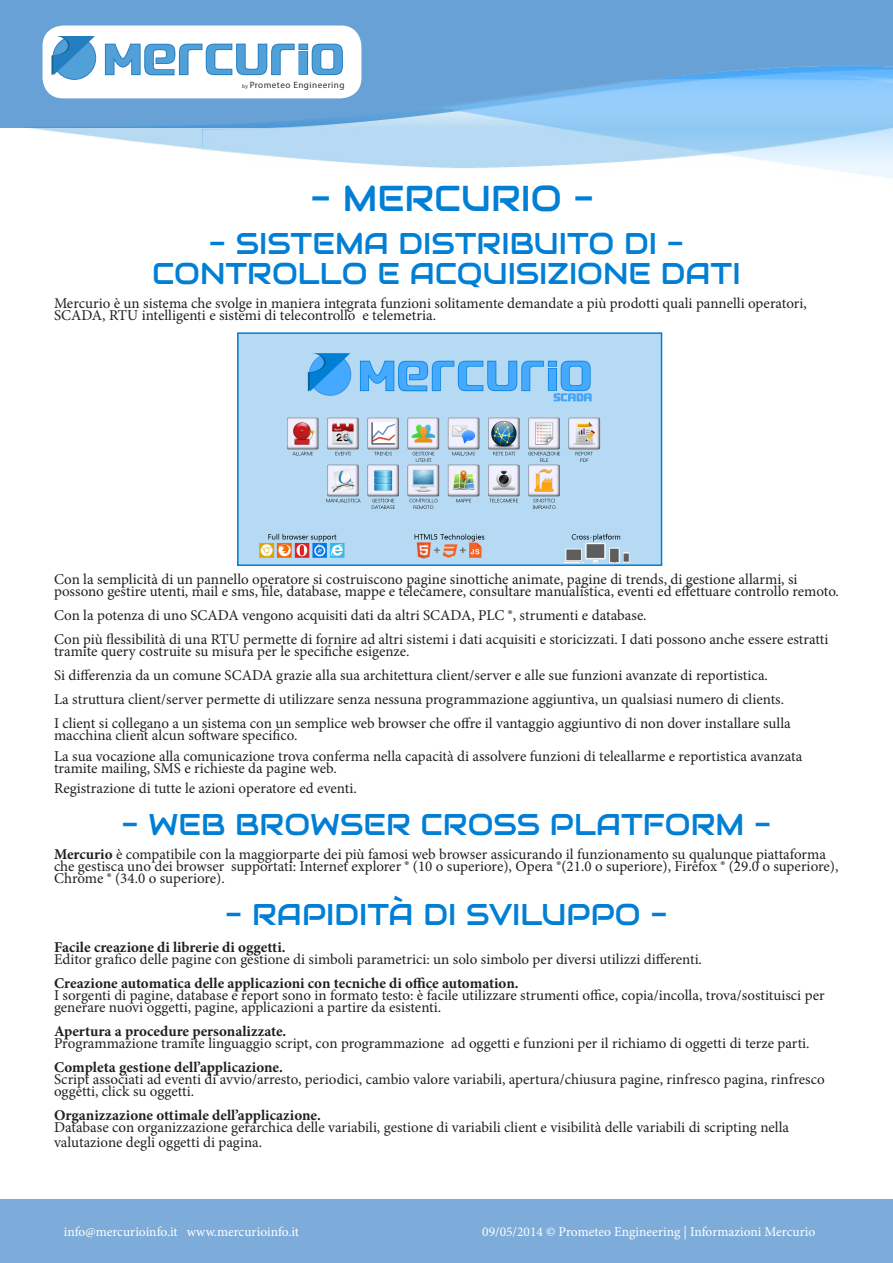
<style>
.page{position:relative;width:893px;height:1263px;background:#fff}
.page>*{position:absolute;margin:0;border:0;box-sizing:border-box;transform-origin:0 0}
.t1{font:36px "Audiowide";color:#007fd5}
.t2{font:30px "Audiowide";color:#007fd5}
.t3{font:15px/12px "Minion Pro";color:#231f20}
.t4{font:700 15px "Minion Pro";color:#231f20}
.t5{font:13.5px "Minion Pro";color:#fff}
.t6{font:100 9.15px "Helve Nue";letter-spacing:.05em;color:#2a2f32}
.s1{font-size:5.4px}
.s2{font-weight:700}
</style>
<div class="page">
<div style="left:0;top:0;width:893px;height:128px;background:#67a1d6"></div>
<div style="left:0;top:1199px;width:893px;height:64px;background:#7dacdb"></div>
<img style="left:25px;top:42px;width:868px;height:136px">
<div style="left:43px;top:26px;width:318px;height:72px;background:#fff;border-radius:21px"></div>
<div style="left:53px;top:37px;width:43px;height:42px;background:#51a0d7;border-radius:50%"></div>
<div style="left:52px;top:36px;width:44px;height:44px;border:1px solid #357dc0;border-radius:50%"></div>
<svg style="left:104px;top:43px;width:239px;height:33px"></svg>
<svg style="left:51px;top:36px;width:44px;height:39px"></svg>
<img style="left:240px;top:335px;width:419px;height:228px">
<div style="left:237px;top:332px;width:425px;height:234px;border:2px solid #007fd5"></div>
<p class="t6" style="left:242px;top:79px;width:104px"><span class="s1">by</span> Prometeo Engineering</p>
<p class="t1" style="left:310px;top:176px;width:285px">- MERCURIO -</p>
<p class="t2" style="left:209px;top:224px;width:477px">- SISTEMA DISTRIBUITO DI -</p>
<p class="t2" style="left:152px;top:254px;width:590px">CONTROLLO E ACQUISIZIONE DATI</p>
<p class="t3" style="left:54px;top:297px;width:754px">Mercurio è un sistema che svolge in maniera integrata funzioni solitamente demandate a più prodotti quali pannelli operatori,<br>SCADA, RTU intelligenti e sistemi di telecontrollo e telemetria.</p>
<p class="t3" style="left:54px;top:573px;width:786px">Con la semplicità di un pannello operatore si costruiscono pagine sinottiche animate, pagine di trends, di gestione allarmi, si possono gestire utenti, mail e sms, file, database, mappe e telecamere, consultare manualistica, eventi ed effettuare controllo remoto.</p>
<p class="t3" style="left:54px;top:609px;width:594px">Con la potenza di uno SCADA vengono acquisiti dati da altri SCADA, PLC ®, strumenti e database.</p>
<p class="t3" style="left:54px;top:633px;width:776px">Con più flessibilità di una RTU permette di fornire ad altri sistemi i dati acquisiti e storicizzati. I dati possono anche essere estratti tramite query costruite su misura per le specifiche esigenze.</p>
<p class="t3" style="left:54px;top:669px;width:715px">Si differenzia da un comune SCADA grazie alla sua architettura client/server e alle sue funzioni avanzate di reportistica.</p>
<p class="t3" style="left:54px;top:693px;width:732px">La struttura client/server permette di utilizzare senza nessuna programmazione aggiuntiva, un qualsiasi numero di clients.</p>
<p class="t3" style="left:54px;top:717px;width:738px">I client si collegano a un sistema con un semplice web browser che offre il vantaggio aggiuntivo di non dover installare sulla macchina client alcun software specifico.</p>
<p class="t3" style="left:54px;top:750px;width:750px">La sua vocazione alla comunicazione trova conferma nella capacità di assolvere funzioni di teleallarme e reportistica avanzata tramite mailing, SMS e richieste da pagine web.</p>
<p class="t3" style="left:54px;top:782px;width:304px">Registrazione di tutte le azioni operatore ed eventi.</p>
<p class="t2" style="left:122px;top:805px;width:651px">- WEB BROWSER CROSS PLATFORM -</p>
<p class="t3" style="left:54px;top:848px;width:786px"><span class="s2">Mercurio</span> è compatibile con la maggiorparte dei più famosi web browser assicurando il funzionamento su qualunque piattaforma che gestisca uno dei browser supportati: Internet explorer ® (10 o superiore), Opera ®(21.0 o superiore), Firefox ® (29.0 o superiore),<br>Chrome ® (34.0 o superiore).</p>
<p class="t2" style="left:225px;top:895px;width:444px">- RAPIDITÀ DI SVILUPPO -</p>
<p class="t4" style="left:54px;top:937px;width:233px">Facile creazione di librerie di oggetti.</p>
<p class="t3" style="left:54px;top:953px;width:650px">Editor grafico delle pagine con gestione di simboli parametrici: un solo simbolo per diversi utilizzi differenti.</p>
<p class="t4" style="left:54px;top:973px;width:466px">Creazione automatica delle applicazioni con tecniche di office automation.</p>
<p class="t3" style="left:54px;top:989px;width:772px">I sorgenti di pagine, database e report sono in formato testo: è facile utilizzare strumenti office, copia/incolla, trova/sostituisci per generare nuovi oggetti, pagine, applicazioni a partire da esistenti.</p>
<p class="t4" style="left:54px;top:1021px;width:234px">Apertura a procedure personalizzate.</p>
<p class="t3" style="left:54px;top:1037px;width:757px">Programmazione tramite linguaggio script, con programmazione ad oggetti e funzioni per il richiamo di oggetti di terze parti.</p>
<p class="t4" style="left:54px;top:1057px;width:230px">Completa gestione dell’applicazione.</p>
<p class="t3" style="left:54px;top:1073px;width:772px">Script associati ad eventi di avvio/arresto, periodici, cambio valore variabili, apertura/chiusura pagine, rinfresco pagina, rinfresco oggetti, click su oggetti.</p>
<p class="t4" style="left:54px;top:1105px;width:268px">Organizzazione ottimale dell’applicazione.</p>
<p class="t3" style="left:54px;top:1120px;width:737px;line-height:15px">Database con organizzazione gerarchica delle variabili, gestione di variabili client e visibilità delle variabili di scripting nella valutazione degli oggetti di pagina.</p>
<p class="t5" style="left:64px;top:1223px;width:237px">info@mercurioinfo.it www.mercurioinfo.it</p>
<p class="t5" style="left:482px;top:1223px;width:335px">09/05/2014 © Prometeo Engineering | Informazioni Mercurio</p>
</div>
